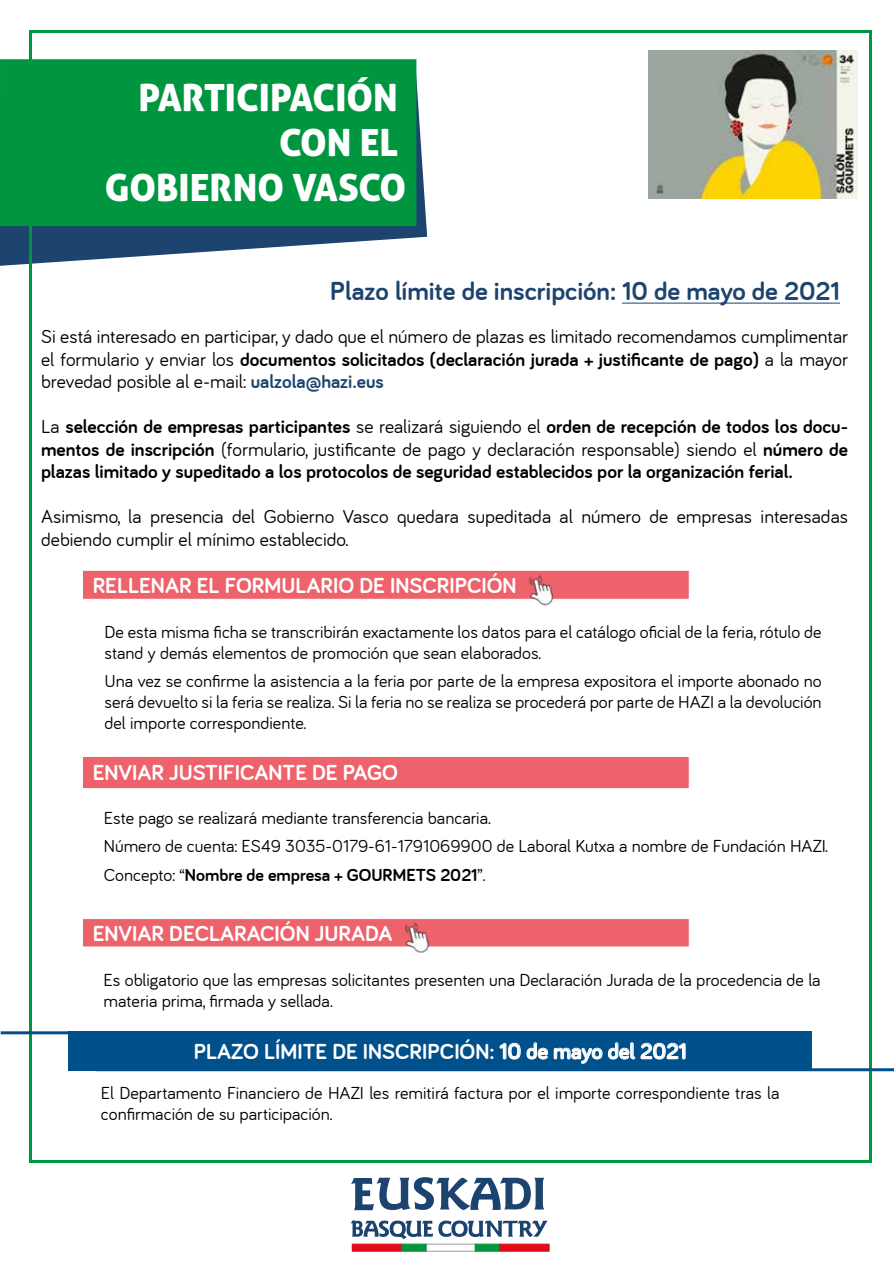
<style>
.page{position:relative;width:894px;height:1264px;background:#fff}
.page>*{position:absolute;margin:0;border:0;box-sizing:border-box;transform-origin:0 0}
.t1{font:37.5px/45px "Aller Display";color:#fff;text-align:right}
.t2{font:700 27px "Bariol";color:#1d436f}
.t3{font:700 22.5px "Bariol";color:#fff}
.t4{font:19.5px/22.5px "Bariol";color:#000;text-align:justify}
.t5{font:700 19.5px/22.5px "Bariol";color:#000;text-align:justify}
.t6{font:18px/21px "Bariol";color:#000}
.s1{font-weight:700}
.s2{font-weight:700;color:#1d436f}
.s3{font-weight:400}
</style>
<div class="page">
<div style="left:67px;top:1031px;width:744px;height:39px;background:#00508c"></div>
<svg style="left:0;top:64px;width:427px;height:202px;fill:#1d436f"></svg>
<svg style="left:351px;top:1220px;width:198px;height:30px"></svg>
<svg style="left:351px;top:1177px;width:193px;height:32px"></svg>
<div style="left:0;top:60px;width:416px;height:166px;background:#009640"></div>
<hr style="left:622px;top:303px;width:217px;height:1px;background:#1d436f">
<hr style="left:29px;top:1160px;width:840px;height:2px;background:#009640">
<hr style="left:29px;top:31px;width:842px;height:2px;background:#009640">
<hr style="left:29px;top:31px;width:3px;height:1129px;background:#009640">
<hr style="left:869px;top:33px;width:2px;height:1129px;background:#009640">
<hr style="left:1px;top:1031px;width:810px;height:3px;background:#00508c">
<div style="left:82px;top:570px;width:607px;height:29px;background:#ed626b;border:1px solid #fff"></div>
<img style="left:518px;top:570px;width:64px;height:36px">
<div style="left:82px;top:756px;width:607px;height:32px;background:#ed626b;border:1px solid #fff"></div>
<div style="left:82px;top:918px;width:607px;height:28px;background:#ed626b;border:1px solid #fff"></div>
<img style="left:394px;top:918px;width:64px;height:35px">
<svg style="left:499px;top:1042px;width:21px;height:16px"></svg>
<svg style="left:526px;top:1042px;width:21px;height:16px"></svg>
<svg style="left:554px;top:1047px;width:48px;height:16px"></svg>
<svg style="left:608px;top:1042px;width:26px;height:16px"></svg>
<svg style="left:640px;top:1042px;width:45px;height:16px"></svg>
<hr style="left:96px;top:1067px;width:797px;height:3px;background:#00508c">
<img style="left:648px;top:51px;width:209px;height:148px">
<h1 class="t1" style="left:105px;top:74px;width:303px">PARTICIPACIÓN<br>CON EL<br>GOBIERNO VASCO</h1>
<h2 class="t2" style="left:330px;top:275px;width:511px">Plazo límite de inscripción: 10 de mayo de 2021</h2>
<p class="t4" style="left:41px;top:325px;width:808px">Si está interesado en participar, y dado que el número de plazas es limitado recomendamos cumplimentar el formulario y enviar los <span class="s1">documentos solicitados (declaración jurada + justificante de pago)</span> a la mayor brevedad posible al e-mail: <span class="s2">ualzola@hazi.eus</span></p>
<p class="t5" style="left:41px;top:415px;width:808px"><span class="s3">La</span> selección de empresas participantes <span class="s3">se realizará siguiendo el</span> orden de recepción de todos los docu&shy;mentos de inscripción <span class="s3">(formulario, justificante de pago y declaración responsable) siendo el</span> número de plazas limitado y supeditado a los protocolos de seguridad establecidos por la organización ferial.</p>
<p class="t4" style="left:41px;top:505px;width:808px">Asimismo, la presencia del Gobierno Vasco quedara supeditada al número de empresas interesadas debiendo cumplir el mínimo establecido.</p>
<p class="t3" style="left:93px;top:572px;width:425px">RELLENAR EL FORMULARIO DE INSCRIPCIÓN</p>
<p class="t6" style="left:104px;top:621px;width:718px">De esta misma ficha se transcribirán exactamente los datos para el catálogo oficial de la feria, rótulo de stand y demás elementos de promoción que sean elaborados.</p>
<p class="t6" style="left:104px;top:670px;width:718px;text-align:justify">Una vez se confirme la asistencia a la feria por parte de la empresa expositora el importe abonado no será devuelto si la feria se realiza. Si la feria no se realiza se procederá por parte de HAZI a la devolución del importe correspondiente.</p>
<p class="t3" style="left:93px;top:760px;width:307px">ENVIAR JUSTIFICANTE DE PAGO</p>
<p class="t6" style="left:104px;top:803px;width:725px;line-height:28.5px">Este pago se realizará mediante transferencia bancaria.<br>Número de cuenta: ES49 3035-0179-61-1791069900 de Laboral Kutxa a nombre de Fundación HAZI.<br>Concepto: “<span class="s1">Nombre de empresa + GOURMETS 2021</span>”.</p>
<p class="t3" style="left:93px;top:920px;width:301px">ENVIAR DECLARACIÓN JURADA</p>
<p class="t6" style="left:104px;top:968px;width:718px">Es obligatorio que las empresas solicitantes presenten una Declaración Jurada de la procedencia de la materia prima, firmada y sellada.</p>
<p class="t3" style="left:194px;top:1038px;width:494px">PLAZO LÍMITE DE INSCRIPCIÓN: 10 de mayo del 2021</p>
<p class="t6" style="left:101px;top:1082px;width:680px">El Departamento Financiero de HAZI les remitirá factura por el importe correspondiente tras la confirmación de su participación.</p>
</div>
